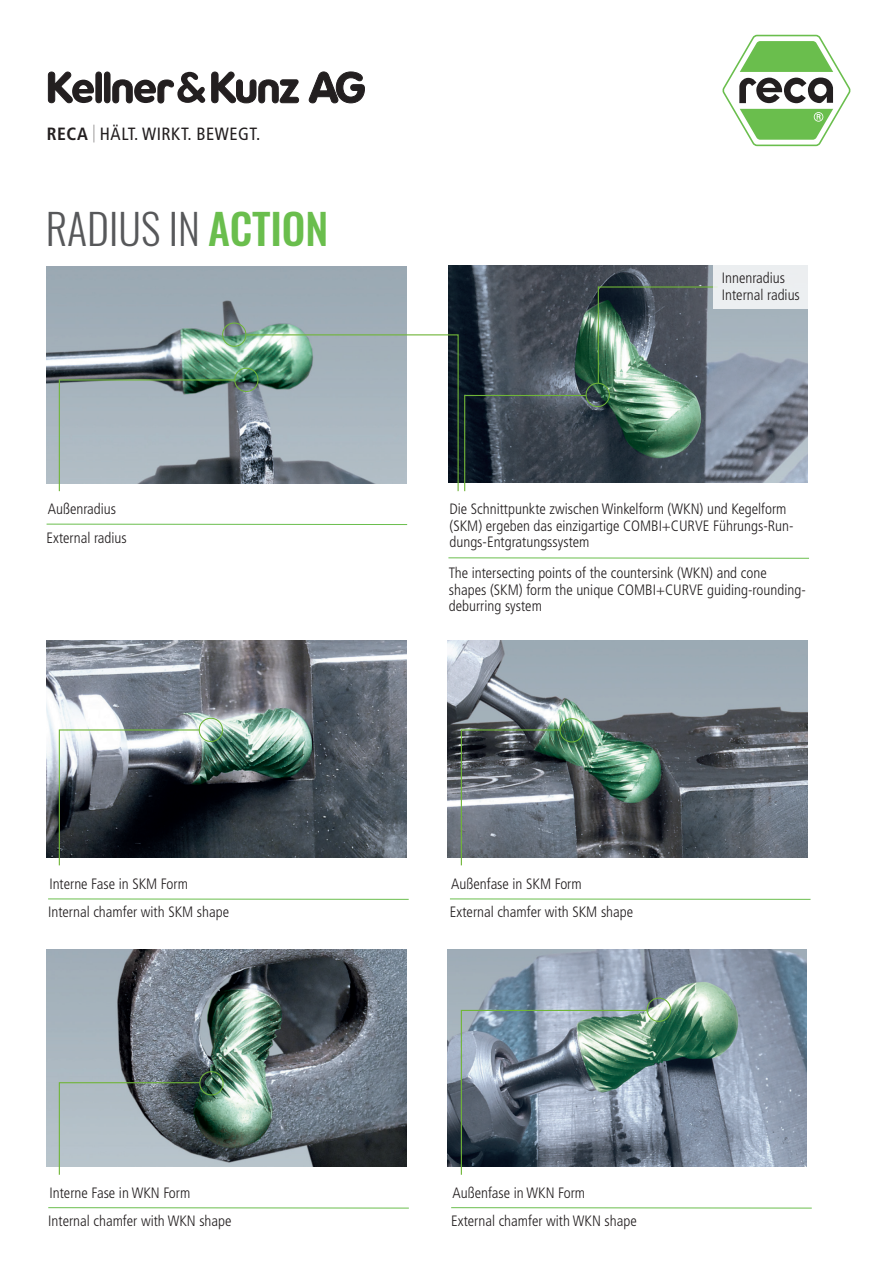
<style>
.page{position:relative;width:893px;height:1263px;background:#fff}
.page>*{position:absolute;margin:0;border:0;box-sizing:border-box;transform-origin:0 0}
.t1{font:300 42px "Oswald";color:#57585a}
.t2{font:condensed 17.7px "Frutiger LT Pro";letter-spacing:.03em;color:#231f20}
.t3{font:300 condensed 15px/28.5px "Frutiger LT Pro";color:#231f20}
.s1{font-weight:700}
.s2{font-weight:300}
.s3{font-weight:500;color:#6abe4d}
</style>
<div class="page">
<img style="left:47px;top:949px;width:359px;height:217px">
<img style="left:447px;top:949px;width:360px;height:217px">
<img style="left:47px;top:640px;width:359px;height:217px">
<img style="left:448px;top:640px;width:359px;height:217px">
<img style="left:449px;top:266px;width:359px;height:217px">
<img style="left:47px;top:267px;width:359px;height:217px">
<svg style="left:58px;top:286px;width:661px;height:206px;background:#808f92"></svg>
<svg style="left:58px;top:729px;width:503px;height:137px"></svg>
<img style="left:58px;top:1009px;width:591px;height:166px">
<div style="left:222px;top:322px;width:24px;height:25px;border:1px solid #70b538;border-radius:50%"></div>
<div style="left:234px;top:368px;width:25px;height:24px;border:1px solid #70b538;border-radius:50%"></div>
<div style="left:586px;top:383px;width:24px;height:24px;border:1px solid #70b538;border-radius:50%"></div>
<div style="left:199px;top:718px;width:24px;height:24px;border:1px solid #70b538;border-radius:50%"></div>
<div style="left:560px;top:718px;width:24px;height:24px;border:1px solid #70b538;border-radius:50%"></div>
<div style="left:199px;top:1071px;width:25px;height:24px;border:1px solid #70b538;border-radius:50%"></div>
<div style="left:647px;top:997px;width:24px;height:25px;border:1px solid #70b538;border-radius:50%"></div>
<svg style="left:112px;top:72px;width:93px;height:31px"></svg>
<svg style="left:309px;top:72px;width:56px;height:31px"></svg>
<svg style="left:48px;top:72px;width:46px;height:31px"></svg>
<svg style="left:211px;top:72px;width:88px;height:31px"></svg>
<div style="left:96px;top:72px;width:5px;height:31px;background:#231f20;border-radius:3px"></div>
<div style="left:96px;top:72px;width:6px;height:31px;border:1px solid #231f20;border-radius:3px"></div>
<div style="left:104px;top:72px;width:6px;height:31px;background:#231f20;border-radius:3px"></div>
<div style="left:104px;top:72px;width:6px;height:31px;border:1px solid #231f20;border-radius:3px"></div>
<svg style="left:722px;top:34px;width:129px;height:113px"></svg>
<hr style="left:47px;top:524px;width:360px;height:1px;background:#6abe4d">
<hr style="left:448px;top:557px;width:361px;height:2px;background:#6abe4d">
<hr style="left:48px;top:898px;width:361px;height:2px;background:#6abe4d">
<hr style="left:450px;top:898px;width:360px;height:2px;background:#6abe4d">
<hr style="left:48px;top:1207px;width:361px;height:1px;background:#6abe4d">
<hr style="left:451px;top:1207px;width:361px;height:1px;background:#6abe4d">
<div style="left:713px;top:265px;width:95px;height:43px;background:#eceff1"></div>
<p class="t2" style="left:47px;top:123px;width:215px"><span class="s1">RECA</span> <span class="s2">|</span> HÄLT. WIRKT. BEWEGT.</p>
<h1 class="t1" style="left:46px;top:191px;width:284px">RADIUS IN <span class="s3">ACTION</span></h1>
<p class="t3" style="left:722px;top:270px;width:80px;line-height:16.5px">Innenradius<br>Internal radius</p>
<p class="t3" style="left:47px;top:495px;width:82px">Außenradius<br>External radius</p>
<p class="t3" style="left:449px;top:501px;width:346px;line-height:16.5px">Die Schnittpunkte zwischen Winkelform (WKN) und Kegelform (SKM) ergeben das einzigartige COMBI+CURVE Führungs-Run&shy;dungs-Entgratungssystem</p>
<p class="t3" style="left:449px;top:565px;width:358px;line-height:16.5px">The intersecting points of the countersink (WKN) and cone shapes (SKM) form the unique COMBI+CURVE guiding-rounding&shy;deburring system</p>
<p class="t3" style="left:48px;top:870px;width:183px">Interne Fase in SKM Form<br>Internal chamfer with SKM shape</p>
<p class="t3" style="left:450px;top:870px;width:185px">Außenfase in SKM Form<br>External chamfer with SKM shape</p>
<p class="t3" style="left:48px;top:1178px;width:185px">Interne Fase in WKN Form<br>Internal chamfer with WKN shape</p>
<p class="t3" style="left:451px;top:1178px;width:187px">Außenfase in WKN Form<br>External chamfer with WKN shape</p>
</div>
